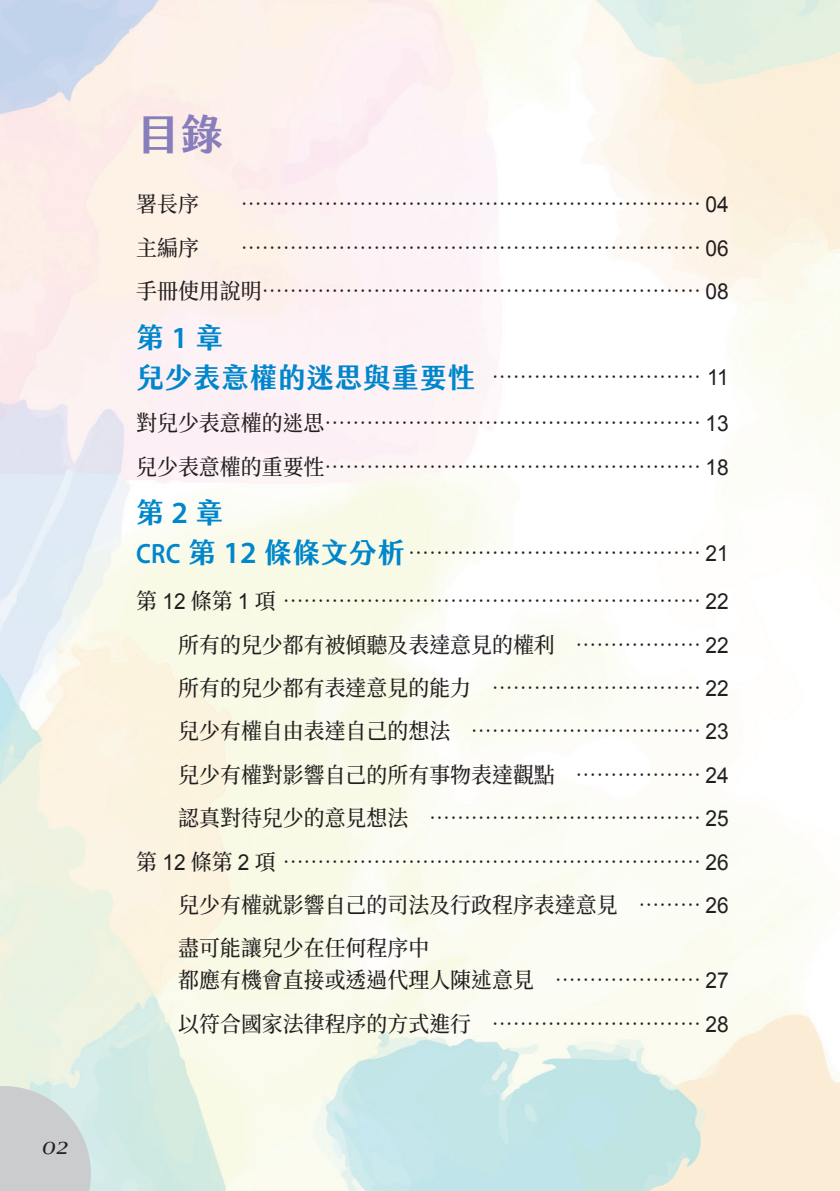
<style>
.page{position:relative;width:840px;height:1191px;background:#fff}
.page>*{position:absolute;margin:0;border:0;box-sizing:border-box;transform-origin:0 0}
._1小小標{font:42px "jf jinxuan fresh 2.2 bold";color:#877ebb;scale:1.05 1}
.目錄_中標{font:28px/40px "jf jinxuan fresh 2.2 bold";letter-spacing:.01em;color:#0086cc}
.t1{font:italic 22.4px "Lucida Calligraphy";color:#231f20}
.目錄_中標-2{font:500 22px/32px "Noto Serif CJ Ktc";color:#231f20;scale:.95 1}
.s1{font-family:"Arial";font-weight:400}
.s2{font-family:"Myriad Pro";font-weight:600;font-size:30.8px}
.s3{font-family:"Noto Serif CJ Ktc";font-weight:500;font-size:22px;color:#231f20}
.s4{font-family:"Arial";font-size:22px;color:#231f20}
.s5{font-family:"Myriad Pro";font-weight:600;font-size:28px;color:#0086cc}
.s6{font-family:"jf jinxuan fresh 2.2 bold";font-weight:400;font-size:28px;color:#0086cc}
.s7{font-family:"Myriad Pro";font-weight:600;font-size:30.8px;color:#0086cc}
</style>
<div class="page">
<svg style="left:0;top:1086px;width:91px;height:105px;background:#ccd1d2"></svg>
<p class="t1" style="left:40px;top:1132px;width:29px">02</p>
<p class="_1小小標" style="left:136px;top:111px;width:85px">目錄</p>
<p class="目錄_中標-2" style="left:136px;top:189px;width:68px">署長序</p>
<p class="目錄_中標-2" style="left:241px;top:189px;width:515px">………………………………………………………… <span class="s1">04</span></p>
<p class="目錄_中標-2" style="left:136px;top:232px;width:68px">主編序</p>
<p class="目錄_中標-2" style="left:241px;top:232px;width:515px">………………………………………………………… <span class="s1">06</span></p>
<p class="目錄_中標-2" style="left:136px;top:275px;width:625px">手冊使用說明……………………………………………………… <span class="s1">08</span></p>
<p class="目錄_中標" style="left:136px;top:318px;width:593px">第<span class="s2">1</span>章<br>兒少表意權的迷思與重要性 <span class="s3">…………………………</span> <span class="s4">11</span></p>
<p class="目錄_中標-2" style="left:136px;top:408px;width:625px">對兒少表意權的迷思……………………………………………… <span class="s1">13</span></p>
<p class="目錄_中標-2" style="left:136px;top:451px;width:625px">兒少表意權的重要性……………………………………………… <span class="s1">18</span></p>
<p class="目錄_中標" style="left:136px;top:494px;width:89px">第<span class="s2">2</span>章</p>
<p class="目錄_中標-2" style="left:136px;top:537px;width:625px"><span class="s5">CRC</span> <span class="s6">第</span> <span class="s7">12</span> <span class="s6">條條文分析</span>…………………………………… <span class="s1">21</span></p>
<p class="目錄_中標-2" style="left:136px;top:586px;width:625px">第 <span class="s1">12</span> 條第 <span class="s1">1</span> 項 …………………………………………………… <span class="s1">22</span></p>
<p class="目錄_中標-2" style="left:178px;top:629px;width:580px">所有的兒少都有被傾聽及表達意見的權利 ……………… <span class="s1">22</span></p>
<p class="目錄_中標-2" style="left:178px;top:672px;width:580px">所有的兒少都有表達意見的能力 ………………………… <span class="s1">22</span></p>
<p class="目錄_中標-2" style="left:178px;top:716px;width:580px">兒少有權自由表達自己的想法 …………………………… <span class="s1">23</span></p>
<p class="目錄_中標-2" style="left:178px;top:759px;width:580px">兒少有權對影響自己的所有事物表達觀點 ……………… <span class="s1">24</span></p>
<p class="目錄_中標-2" style="left:178px;top:802px;width:580px">認真對待兒少的意見想法 ………………………………… <span class="s1">25</span></p>
<p class="目錄_中標-2" style="left:136px;top:846px;width:625px">第 <span class="s1">12</span> 條第 <span class="s1">2</span> 項 …………………………………………………… <span class="s1">26</span></p>
<p class="目錄_中標-2" style="left:178px;top:889px;width:580px">兒少有權就影響自己的司法及行政程序表達意見 ……… <span class="s1">26</span></p>
<p class="目錄_中標-2" style="left:178px;top:932px;width:580px">盡可能讓兒少在任何程序中<br>都應有機會直接或透過代理人陳述意見 ………………… <span class="s1">27</span></p>
<p class="目錄_中標-2" style="left:178px;top:1008px;width:580px">以符合國家法律程序的方式進行 ………………………… <span class="s1">28</span></p>
</div>
